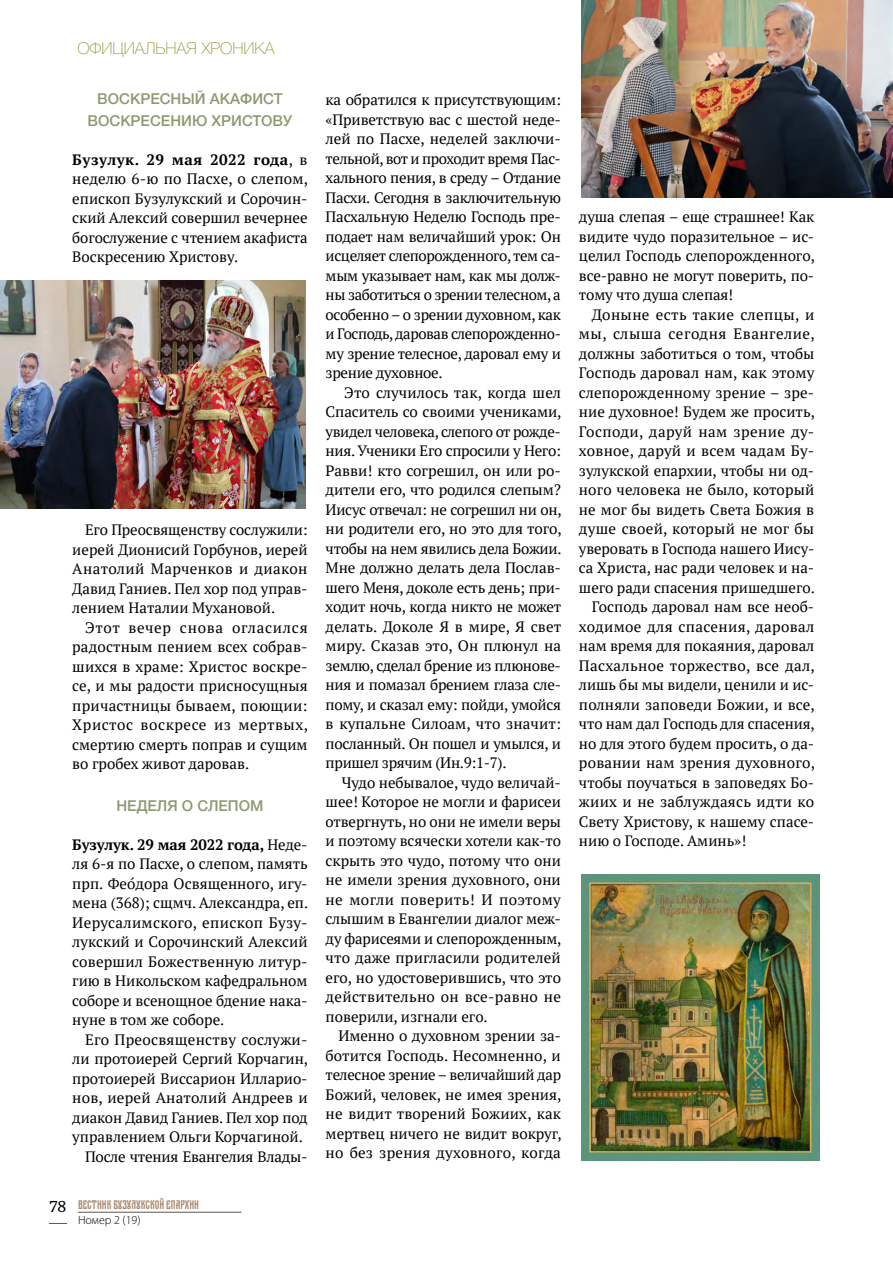
<style>
.page{position:relative;width:893px;height:1263px;background:#fff}
.page>*{position:absolute;margin:0;border:0;box-sizing:border-box;transform-origin:0 0}
.t1{font:100 16.5px "Helvetica Neue LTW1 G";color:#89a33d}
.t2{font:15px/19.5px "PT Serif";color:#000;text-align:justify}
.t3{font:15px "PT Serif";letter-spacing:.025em;color:#000}
.t4{font:500 15px/21.6px "Helvetica Neue LTW1 G";color:#8d9a70;text-align:center}
.t5{font:15px "PT Serif";letter-spacing:.02em;color:#000}
.t6{font:15px "PT Serif";letter-spacing:.03em;color:#000}
.t7{font:12.45px "Dobrozrachniy";color:#ab8a73}
.t8{font:300 12px "Myriad Pro";color:#000}
.s1{font-weight:700}
.s2{font-family:"Gregor";font-size:15.75px;color:#000}
</style>
<div class="page">
<svg style="left:49px;top:1223px;width:18px;height:1px"></svg>
<hr style="left:78px;top:1212px;width:164px;height:1px;background:#575756">
<img style="left:0;top:281px;width:305px;height:227px">
<img style="left:581px;top:874px;width:239px;height:287px">
<img style="left:581px;top:0;width:312px;height:198px">
<p class="t1" style="left:77px;top:38px;width:199px">ОФИЦИАЛЬНАЯ ХРОНИКА</p>
<p class="t4" style="left:88px;top:88px;width:206px">ВОСКРЕСНЫЙ АКАФИСТ<br>ВОСКРЕСЕНИЮ ХРИСТОВУ</p>
<p class="t2" style="left:72px;top:150px;width:237px"><span class="s1">Бузулук. 29 мая 2022 года</span>, в неделю 6-ю по Пасхе, о слепом, епископ Бузулукский и Сорочин&shy;ский Алексий совершил вечернее богослужение с чтением акафиста Воскресению Христову.</p>
<p class="t2" style="left:72px;top:520px;width:237px;text-indent:13px">Его Преосвященству сослужили: иерей Дионисий Горбунов, иерей Анатолий Марченков и диакон Давид Ганиев. Пел хор под управ&shy;лением Наталии Мухановой.</p>
<p class="t2" style="left:72px;top:618px;width:237px;text-indent:13px">Этот вечер снова огласился радостным пением всех собрав&shy;шихся в храме: Христос воскре&shy;се, и мы радости присносущныя причастницы бываем, поющии:<br>Христос воскресе из мертвых, смертию смерть поправ и сущим во гробех живот даровав.</p>
<p class="t4" style="left:116px;top:794px;width:149px">НЕДЕЛЯ О СЛЕПОМ</p>
<p class="t2" style="left:72px;top:834px;width:237px"><span class="s1">Бузулук. 29 мая 2022 года,</span> Неде&shy;ля 6-я по Пасхе, о слепом, память прп. Фео́дора Освященного, игу&shy;мена (368); сщмч. Александра, еп.<br>Иерусалимского, епископ Бузу&shy;лукский и Сорочинский Алексий совершил Божественную литур&shy;гию в Никольском кафедральном соборе и всенощное бдение нака&shy;нуне в том же соборе.</p>
<p class="t2" style="left:85px;top:1029px;width:224px">Его Преосвященству сослужи-</p>
<p class="t2" style="left:72px;top:1049px;width:237px">ли протоиерей Сергий Корчагин,</p>
<p class="t2" style="left:72px;top:1068px;width:237px">протоиерей Виссарион Илларио-</p>
<p class="t2" style="left:72px;top:1088px;width:237px">нов, иерей Анатолий Андреев и</p>
<p class="t2" style="left:72px;top:1107px;width:237px">диакон Давид Ганиев. Пел хор под</p>
<p class="t2" style="left:72px;top:1127px;width:232px">управлением Ольги Корчагиной.</p>
<p class="t2" style="left:85px;top:1146px;width:224px">После чтения Евангелия Влады-</p>
<p class="t7" style="left:50px;top:1197px;width:151px"><span class="s2">78</span> вестник Бузулукской Епархии</p>
<p class="t8" style="left:78px;top:1213px;width:64px">Номер 2 (19)</p>
<p class="t2" style="left:326px;top:90px;width:237px">ка обратился к присутствующим: «Приветствую вас с шестой неде&shy;лей по Пасхе, неделей заключи&shy;тельной, вот и проходит время Пас&shy;хального пения, в среду – Отдание Пасхи. Сегодня в заключительную Пасхальную Неделю Господь пре&shy;подает нам величайший урок: Он исцеляет слепорожденного, тем са&shy;мым указывает нам, как мы долж&shy;ны заботиться о зрении телесном, а особенно – о зрении духовном, как и Господь, даровав слепорожденно&shy;му зрение телесное, даровал ему и зрение духовное.</p>
<p class="t2" style="left:326px;top:382px;width:237px;text-indent:19px">Это случилось так, когда шел Спаситель со своими учениками, увидел человека, слепого от рожде&shy;ния. Ученики Его спросили у Него:<br>Равви! кто согрешил, он или ро&shy;дители его, что родился слепым?<br>Иисус отвечал: не согрешил ни он, ни родители его, но это для того, чтобы на нем явились дела Божии.<br>Мне должно делать дела Послав&shy;шего Меня, доколе есть день; при&shy;ходит ночь, когда никто не может делать. Доколе Я в мире, Я свет миру. Сказав это, Он плюнул на землю, сделал брение из плюнове&shy;ния и помазал брением глаза сле&shy;пому, и сказал ему: пойди, умойся в купальне Силоам, что значит: посланный. Он пошел и умылся, и пришел зрячим (Ин.9:1-7).</p>
<p class="t2" style="left:326px;top:772px;width:237px;text-indent:16px">Чудо небывалое, чудо величай&shy;шее! Которое не могли и фарисеи отвергнуть, но они не имели веры и поэтому всячески хотели как-то скрыть это чудо, потому что они не имели зрения духовного, они не могли поверить! И поэтому слышим в Евангелии диалог меж&shy;ду фарисеями и слепорожденным, что даже пригласили родителей его, но удостоверившись, что это действительно он все-равно не поверили, изгнали его.</p>
<p class="t2" style="left:326px;top:1026px;width:237px;text-indent:13px">Именно о духовном зрении за&shy;ботится Господь. Несомненно, и телесное зрение – величайший дар Божий, человек, не имея зрения, не видит творений Божиих, как мертвец ничего не видит вокруг, но без зрения духовного, когда</p>
<p class="t2" style="left:579px;top:207px;width:238px">душа слепая – еще страшнее! Как видите чудо поразительное – ис&shy;целил Господь слепорожденного, все-равно не могут поверить, по&shy;тому что душа слепая!</p>
<p class="t3" style="left:592px;top:305px;width:224px">Доныне есть такие слепцы, и</p>
<p class="t6" style="left:579px;top:324px;width:237px">мы, слыша сегодня Евангелие,</p>
<p class="t2" style="left:579px;top:343px;width:237px">должны заботиться о том, чтобы</p>
<p class="t2" style="left:579px;top:363px;width:237px">Господь даровал нам, как этому</p>
<p class="t2" style="left:579px;top:382px;width:237px">слепорожденному зрение – зре-</p>
<p class="t2" style="left:579px;top:402px;width:237px">ние духовное! Будем же просить,</p>
<p class="t3" style="left:579px;top:422px;width:237px">Господи, даруй нам зрение ду-</p>
<p class="t2" style="left:579px;top:441px;width:237px">ховное, даруй и всем чадам Бу-</p>
<p class="t2" style="left:579px;top:460px;width:237px">зулукской епархии, чтобы ни од-</p>
<p class="t2" style="left:579px;top:480px;width:237px">ного человека не было, который</p>
<p class="t2" style="left:579px;top:499px;width:237px">не мог бы видеть Света Божия в</p>
<p class="t2" style="left:579px;top:519px;width:237px">душе своей, который не мог бы</p>
<p class="t2" style="left:579px;top:538px;width:237px">уверовать в Господа нашего Иису-</p>
<p class="t2" style="left:579px;top:558px;width:237px">са Христа, нас ради человек и на-</p>
<p class="t2" style="left:579px;top:577px;width:237px">шего ради спасения пришедшего.</p>
<p class="t2" style="left:592px;top:597px;width:224px">Господь даровал нам все необ-</p>
<p class="t5" style="left:579px;top:617px;width:237px">ходимое для спасения, даровал</p>
<p class="t2" style="left:579px;top:636px;width:237px">нам время для покаяния, даровал</p>
<p class="t3" style="left:579px;top:656px;width:237px">Пасхальное торжество, все дал,</p>
<p class="t2" style="left:579px;top:675px;width:237px">лишь бы мы видели, ценили и ис-</p>
<p class="t2" style="left:579px;top:694px;width:237px">полняли заповеди Божии, и все,</p>
<p class="t2" style="left:579px;top:714px;width:237px">что нам дал Господь для спасения,</p>
<p class="t2" style="left:579px;top:733px;width:237px">но для этого будем просить, о да-</p>
<p class="t2" style="left:579px;top:753px;width:238px">ровании нам зрения духовного,</p>
<p class="t2" style="left:579px;top:772px;width:237px">чтобы поучаться в заповедях Бо-</p>
<p class="t2" style="left:579px;top:792px;width:237px">жиих и не заблуждаясь идти ко</p>
<p class="t2" style="left:579px;top:811px;width:237px">Свету Христову, к нашему спасе-</p>
<p class="t2" style="left:579px;top:831px;width:169px">нию о Господе. Аминь»!</p>
</div>
